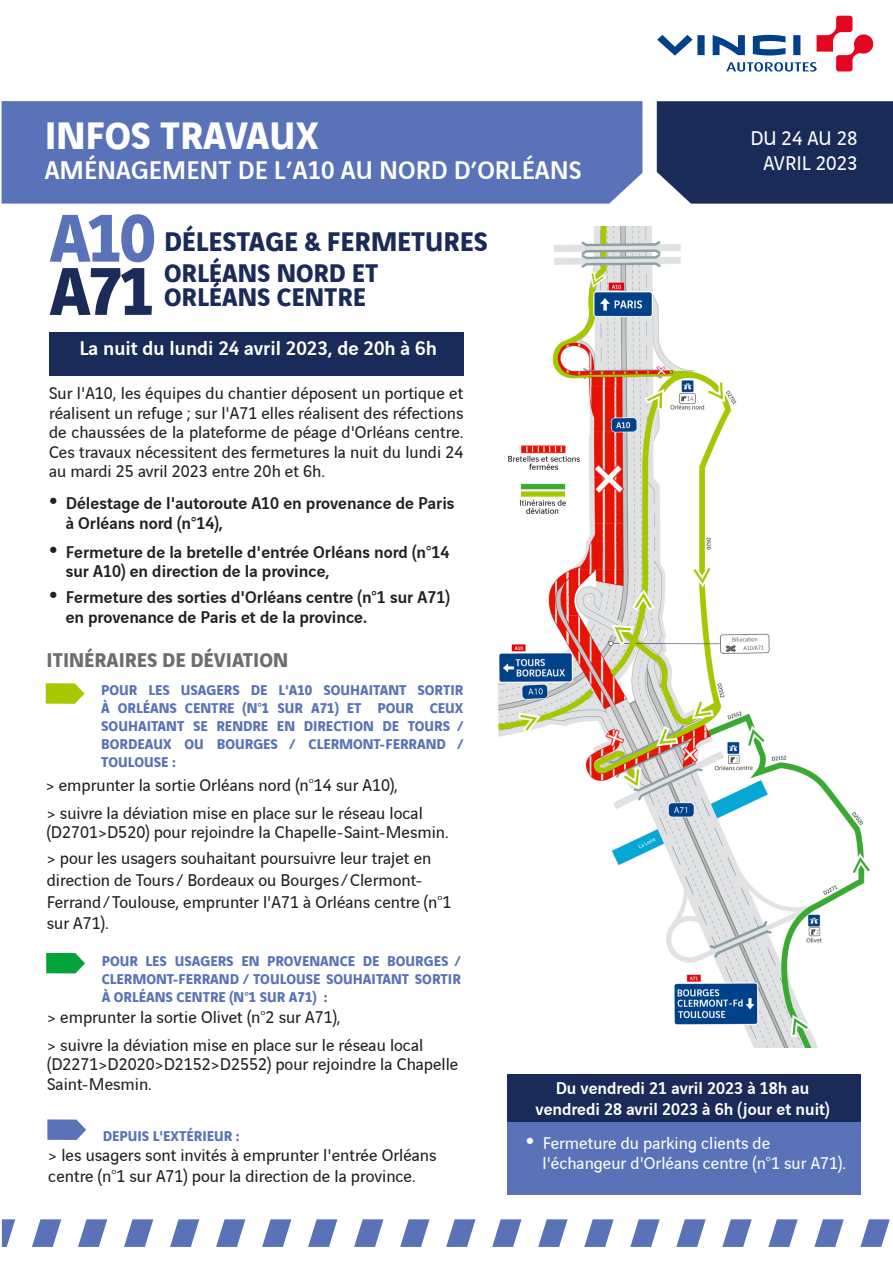
<style>
.page{position:relative;width:893px;height:1263px;background:#fff}
.page>*{position:absolute;margin:0;border:0;box-sizing:border-box;transform-origin:0 0}
.t1{font:700 72px "Vinci Sans";color:#1b2b59}
.t2{font:700 72px "Vinci Sans";color:#5a73b8}
.t3{font:700 40.5px "Vinci Sans";color:#fff}
.t4{font:700 28.5px "Vinci Sans";color:#1b2b59}
.t5{font:500 27px "Vinci Sans";color:#fff}
.t6{font:700 27px "Vinci Sans";color:#1b2b59}
.t7{font:500 21px "Vinci Sans";color:#fff}
.t8{font:700 21px "Vinci Sans";color:#6c6d70}
.t9{font:21px "Vinci Sans";color:#fff}
.t10{font:18px/19.5px "Vinci Sans";color:#231f20}
.t11{font:500 18px/19.5px "Vinci Sans";color:#231f20}
.t12{font:18px/19.5px "Vinci Sans";color:#fff}
.t13{font:500 18px "Vinci Sans";color:#fff}
.t14{font:700 15px/18px "Vinci Sans";color:#5a73b8;text-align:justify}
.s1{font-size:36px}
.s2{font-weight:500;font-size:36px}
</style>
<div class="page">
<div style="left:2px;top:101px;width:640px;height:103px;background:#5a73b8"></div>
<div style="left:657px;top:101px;width:236px;height:103px;background:#1b2b59"></div>
<svg style="left:657px;top:16px;width:216px;height:56px"></svg>
<svg style="left:2px;top:1219px;width:13px;height:28px"></svg>
<svg style="left:32px;top:1219px;width:29px;height:28px"></svg>
<svg style="left:78px;top:1219px;width:29px;height:28px"></svg>
<svg style="left:124px;top:1219px;width:29px;height:28px"></svg>
<svg style="left:170px;top:1219px;width:29px;height:28px"></svg>
<svg style="left:216px;top:1219px;width:29px;height:28px"></svg>
<svg style="left:262px;top:1219px;width:29px;height:28px"></svg>
<svg style="left:308px;top:1219px;width:29px;height:28px"></svg>
<svg style="left:354px;top:1219px;width:29px;height:28px"></svg>
<svg style="left:400px;top:1219px;width:29px;height:28px"></svg>
<svg style="left:446px;top:1219px;width:30px;height:28px"></svg>
<svg style="left:492px;top:1219px;width:30px;height:28px"></svg>
<svg style="left:538px;top:1219px;width:30px;height:28px"></svg>
<svg style="left:584px;top:1219px;width:30px;height:28px"></svg>
<svg style="left:630px;top:1219px;width:30px;height:28px"></svg>
<svg style="left:676px;top:1219px;width:30px;height:28px"></svg>
<svg style="left:722px;top:1219px;width:30px;height:28px"></svg>
<svg style="left:768px;top:1219px;width:30px;height:28px"></svg>
<svg style="left:814px;top:1219px;width:30px;height:28px"></svg>
<svg style="left:860px;top:1219px;width:30px;height:28px"></svg>
<img style="left:498px;top:226px;width:372px;height:821px">
<div style="left:49px;top:332px;width:414px;height:44px;background:#1b2b59"></div>
<svg style="left:46px;top:683px;width:39px;height:21px"></svg>
<svg style="left:46px;top:953px;width:39px;height:20px"></svg>
<svg style="left:47px;top:1119px;width:39px;height:21px"></svg>
<div style="left:507px;top:1078px;width:353px;height:117px;background:#5a73b8"></div>
<div style="left:507px;top:1074px;width:353px;height:48px;background:#1b2b59"></div>
<p class="t3" style="left:45px;top:104px;width:276px">INFOS TRAVAUX</p>
<p class="t5" style="left:45px;top:149px;width:539px">AMÉNAGEMENT DE L’A10 AU NORD D’ORLÉANS</p>
<p class="t2" style="left:49px;top:181px;width:108px">A10</p>
<p class="t1" style="left:49px;top:234px;width:108px">A71</p>
<p class="t4" style="left:164px;top:219px;width:325px">DÉLESTAGE &amp; FERMETURES</p>
<p class="t6" style="left:164px;top:251px;width:216px">ORLÉANS NORD ET</p>
<p class="t6" style="left:164px;top:275px;width:203px">ORLÉANS CENTRE</p>
<p class="t7" style="left:79px;top:332px;width:359px">La nuit du lundi 24 avril 2023, de 20h à 6h</p>
<p class="t10" style="left:49px;top:382px;width:416px;text-align:justify">Sur l'A10, les équipes du chantier déposent un portique et réalisent un refuge ; sur l'A71 elles réalisent des réfections de chaussées de la plateforme de péage d'Orléans centre.<br>Ces travaux nécessitent des fermetures la nuit du lundi 24 au mardi 25 avril 2023 entre 20h et 6h.</p>
<p class="t11" style="left:66px;top:492px;width:390px;text-indent:-17px"><span class="s1">•</span> Délestage de l'autoroute A10 en provenance de Paris à Orléans nord (n°14),</p>
<p class="t11" style="left:66px;top:540px;width:385px;text-indent:-17px"><span class="s1">•</span> Fermeture de la bretelle d'entrée Orléans nord (n°14 sur A10) en direction de la province,</p>
<p class="t11" style="left:66px;top:586px;width:386px;text-indent:-17px"><span class="s1">•</span> Fermeture des sorties d'Orléans centre (n°1 sur A71) en provenance de Paris et de la province.</p>
<p class="t8" style="left:47px;top:643px;width:243px">ITINÉRAIRES DE DÉVIATION</p>
<p class="t14" style="left:101px;top:679px;width:364px">POUR LES USAGERS DE L'A10 SOUHAITANT SORTIR À ORLÉANS CENTRE (N°1 SUR A71) ET POUR CEUX SOUHAITANT SE RENDRE EN DIRECTION DE TOURS / BORDEAUX OU BOURGES / CLERMONT-FERRAND / TOULOUSE :</p>
<p class="t10" style="left:47px;top:801px;width:403px">&gt; suivre la déviation mise en place sur le réseau local (D2701&gt;D520) pour rejoindre la Chapelle-Saint-Mesmin.</p>
<p class="t10" style="left:46px;top:774px;width:354px">&gt; emprunter la sortie Orléans nord (n°14 sur A10),</p>
<p class="t10" style="left:47px;top:846px;width:406px;line-height:21.6px">&gt; pour les usagers souhaitant poursuivre leur trajet en direction de Tours / Bordeaux ou Bourges / Clermont-Ferrand / Toulouse, emprunter l'A71 à Orléans centre (n°1 sur A71).</p>
<p class="t14" style="left:102px;top:950px;width:361px">POUR LES USAGERS EN PROVENANCE DE BOURGES / CLERMONT-FERRAND / TOULOUSE SOUHAITANT SORTIR À ORLÉANS CENTRE (N°1 SUR A71) :</p>
<p class="t10" style="left:47px;top:1005px;width:295px">&gt; emprunter la sortie Olivet (n°2 sur A71),</p>
<p class="t9" style="left:750px;top:123px;width:109px">DU 24 AU 28</p>
<p class="t9" style="left:763px;top:148px;width:96px">AVRIL 2023</p>
<p class="t10" style="left:47px;top:1033px;width:413px">&gt; suivre la déviation mise en place sur le réseau local (D2271&gt;D2020&gt;D2152&gt;D2552) pour rejoindre la Chapelle<br>Saint-Mesmin.</p>
<p class="t14" style="left:103px;top:1125px;width:138px">DEPUIS L'EXTÉRIEUR :</p>
<p class="t10" style="left:48px;top:1142px;width:390px;line-height:21.6px">&gt; les usagers sont invités à emprunter l'entrée Orléans centre (n°1 sur A71) pour la direction de la province.</p>
<p class="t12" style="left:542px;top:1132px;width:305px;text-indent:-17px"><span class="s2">•</span> Fermeture du parking clients de l'échangeur d'Orléans centre (n°1 sur A71).</p>
<p class="t13" style="left:556px;top:1074px;width:255px">Du vendredi 21 avril 2023 à 18h au</p>
<p class="t13" style="left:535px;top:1095px;width:296px">vendredi 28 avril 2023 à 6h (jour et nuit)</p>
</div>
